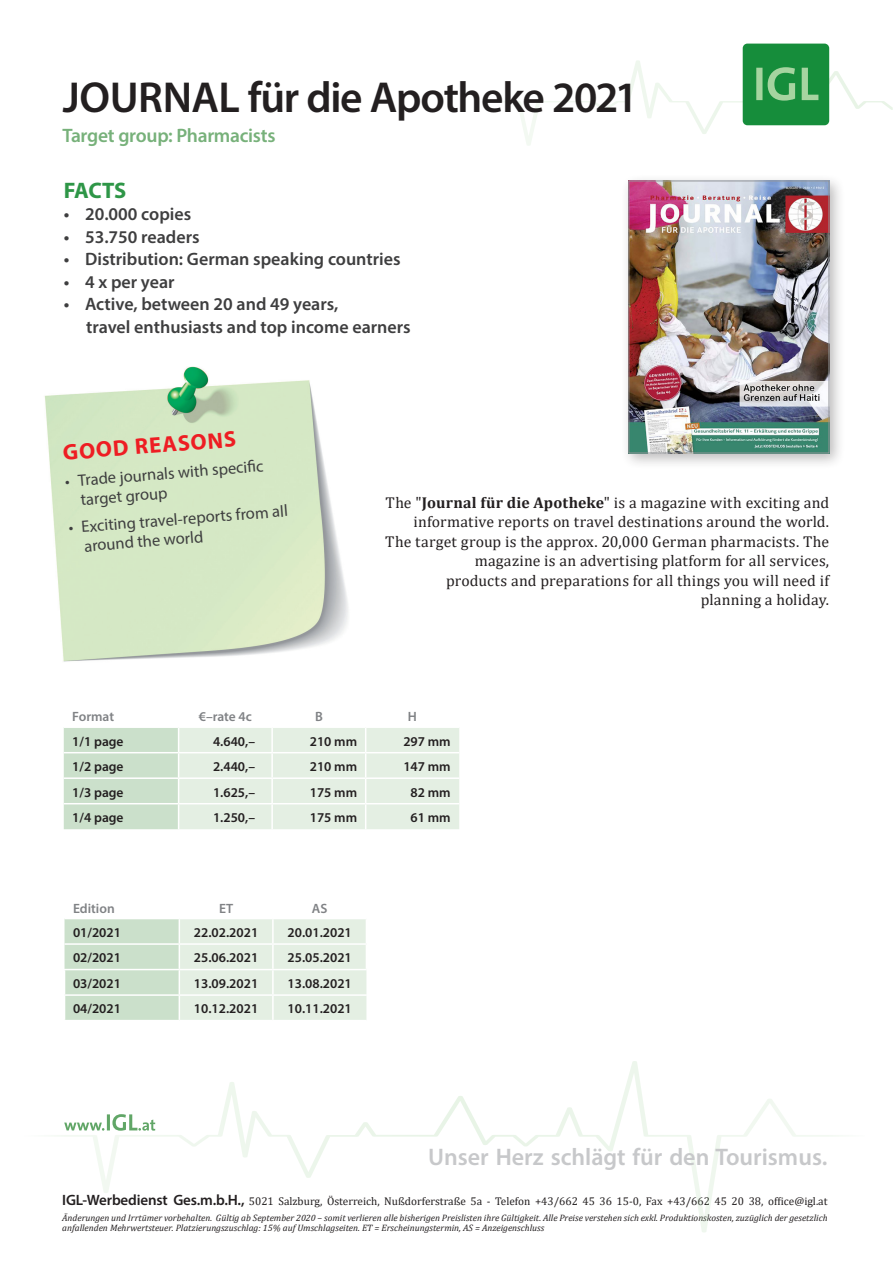
<style>
.page{position:relative;width:893px;height:1263px;background:#fff}
.page>*{position:absolute;margin:0;border:0;box-sizing:border-box;transform-origin:0 0}
.Head_schwarz{font:600 43.5px "Myriad Pro";letter-spacing:-.03em;color:#231f20}
.t1{font:600 24px "Myriad Pro";color:#c7c8ca}
.Aufzählung_Post_it{font:700 22.5px "Myriad Pro";color:#ee1d23}
.Facts{font:700 22.5px "Myriad Pro";letter-spacing:-.015em;color:#2e9647}
.Subhead_grün{font:600 19.5px "Myriad Pro";letter-spacing:-.015em;color:#77b17a}
.t2{font:600 18px/22.5px "Myriad Pro";color:#3e3e3f}
.t3{font:16.5px/19px "Myriad Pro";color:#3e3e3f}
.Fließ{font:15.75px/19.5px "Cambria";letter-spacing:.01em;color:#231f20;text-align:right}
.t4{font:600 13.5px "Myriad Pro";color:#231f20}
.t5{font:600 13.5px "Myriad Pro";color:#808285}
.t6{font:11.25px "Cambria";color:#231f20}
.t7{font:italic 9.3px/10.5px "Cambria";color:#231f20}
.s1{font-weight:700}
.s2{color:#fff}
.s3{font-family:"Myriad Pro";font-weight:600;font-size:15px}
</style>
<div class="page">
<svg style="left:57px;top:1061px;width:779px;height:171px"></svg>
<div style="left:743px;top:44px;width:86px;height:81px;background:#168d3b;border-radius:5px"></div>
<svg style="left:510px;top:60px;width:383px;height:85px"></svg>
<img style="left:44px;top:366px;width:304px;height:296px">
<div style="left:621px;top:173px;width:224px;height:296px;background:#231f20;opacity:.3"></div>
<img style="left:631px;top:183px;width:196px;height:268px">
<div style="left:629px;top:181px;width:200px;height:272px;border:1px solid #939598"></div>
<svg style="left:64px;top:728px;width:395px;height:101px"></svg>
<svg style="left:64px;top:919px;width:303px;height:101px"></svg>
<p class="Head_schwarz" style="left:63px;top:70px;width:577px">JOURNAL für die Apotheke 2021</p>
<p class="Subhead_grün" style="left:62px;top:123px;width:215px">Target group: Pharmacists</p>
<p class="Facts" style="left:64px;top:175px;width:64px">FACTS</p>
<p class="t2" style="left:64px;top:202px;width:129px">• 20.000 copies</p>
<p class="t2" style="left:64px;top:225px;width:137px">• 53.750 readers</p>
<p class="t2" style="left:64px;top:247px;width:338px">• Distribution: German speaking countries</p>
<p class="t2" style="left:64px;top:270px;width:112px">• 4 x per year</p>
<p class="t2" style="left:86px;top:292px;width:326px;text-indent:-22px">• Active, between 20 and 49 years,<br>travel enthusiasts and top income earners</p>
<p class="Aufzählung_Post_it" style="left:62px;top:438px;width:175px;rotate:-5deg">GOOD REASONS</p>
<p class="t3" style="left:78px;top:471px;width:186px;text-indent:-14px;rotate:-5deg">• Trade journals with specifi c target group</p>
<p class="t3" style="left:82px;top:518px;width:207px;text-indent:-14px;rotate:-5deg">• Exciting travel-reports from all around the world</p>
<p class="Fließ" style="left:385px;top:492px;width:445px">The "<span class="s1">Journal für die Apotheke</span>" is a magazine with exciting and informative reports on travel destinations around the world.<br>The target group is the approx. 20,000 German pharmacists. The magazine is an advertising platform for all services,<br>products and preparations for all things you will need if planning a holiday.</p>
<p class="t5" style="left:72px;top:708px;width:43px">Format</p>
<p class="t5" style="left:199px;top:708px;width:55px"><span class="s2">€</span>–rate 4c</p>
<p class="t5" style="left:315px;top:708px;width:9px">B</p>
<p class="t5" style="left:408px;top:708px;width:11px">H</p>
<p class="t4" style="left:72px;top:732px;width:53px">1/1 page</p>
<p class="t4" style="left:213px;top:732px;width:44px">4.640,–</p>
<p class="t4" style="left:310px;top:732px;width:49px">210 mm</p>
<p class="t4" style="left:403px;top:732px;width:49px">297 mm</p>
<p class="t4" style="left:72px;top:758px;width:53px">1/2 page</p>
<p class="t4" style="left:213px;top:758px;width:44px">2.440,–</p>
<p class="t4" style="left:310px;top:758px;width:49px">210 mm</p>
<p class="t4" style="left:403px;top:758px;width:49px">147 mm</p>
<p class="t4" style="left:72px;top:783px;width:53px">1/3 page</p>
<p class="t4" style="left:213px;top:783px;width:44px">1.625,–</p>
<p class="t4" style="left:310px;top:783px;width:49px">175 mm</p>
<p class="t4" style="left:411px;top:783px;width:42px">82 mm</p>
<p class="t4" style="left:72px;top:809px;width:53px">1/4 page</p>
<p class="t4" style="left:213px;top:809px;width:44px">1.250,–</p>
<p class="t4" style="left:310px;top:809px;width:49px">175 mm</p>
<p class="t4" style="left:411px;top:809px;width:42px">61 mm</p>
<p class="t5" style="left:73px;top:899px;width:43px">Edition</p>
<p class="t5" style="left:219px;top:899px;width:16px">ET</p>
<p class="t5" style="left:312px;top:899px;width:17px">AS</p>
<p class="t4" style="left:73px;top:924px;width:49px">01/2021</p>
<p class="t4" style="left:194px;top:924px;width:66px">22.02.2021</p>
<p class="t4" style="left:288px;top:924px;width:66px">20.01.2021</p>
<p class="t4" style="left:73px;top:949px;width:49px">02/2021</p>
<p class="t4" style="left:194px;top:949px;width:66px">25.06.2021</p>
<p class="t4" style="left:288px;top:949px;width:66px">25.05.2021</p>
<p class="t4" style="left:73px;top:975px;width:49px">03/2021</p>
<p class="t4" style="left:194px;top:975px;width:66px">13.09.2021</p>
<p class="t4" style="left:288px;top:975px;width:66px">13.08.2021</p>
<p class="t4" style="left:73px;top:1000px;width:49px">04/2021</p>
<p class="t4" style="left:194px;top:1000px;width:66px">10.12.2021</p>
<p class="t4" style="left:288px;top:1000px;width:66px">10.11.2021</p>
<h2 class="t1" style="left:428px;top:1141px;width:401px">Unser Herz schlägt für den Tourismus.</h2>
<p class="t6" style="left:62px;top:1195px;width:767px"><span class="s3">IGL-Werbedienst Ges.m.b.H.,</span> 5021 Salzburg, Österreich, Nußdorferstraße 5a - Telefon +43/662 45 36 15-0, Fax +43/662 45 20 38, office@igl.at</p>
<p class="t7" style="left:62px;top:1212px;width:767px">Änderungen und Irrtümer vorbehalten. Gültig ab September 2020 – somit verlieren alle bisherigen Preislisten ihre Gültigkeit. Alle Preise verstehen sich exkl. Produktionskosten, zuzüglich der gesetzlich anfallenden Mehrwertsteuer. Platzierungszuschlag: 15% auf Umschlagseiten. ET = Erscheinungstermin, AS = Anzeigenschluss</p>
</div>
